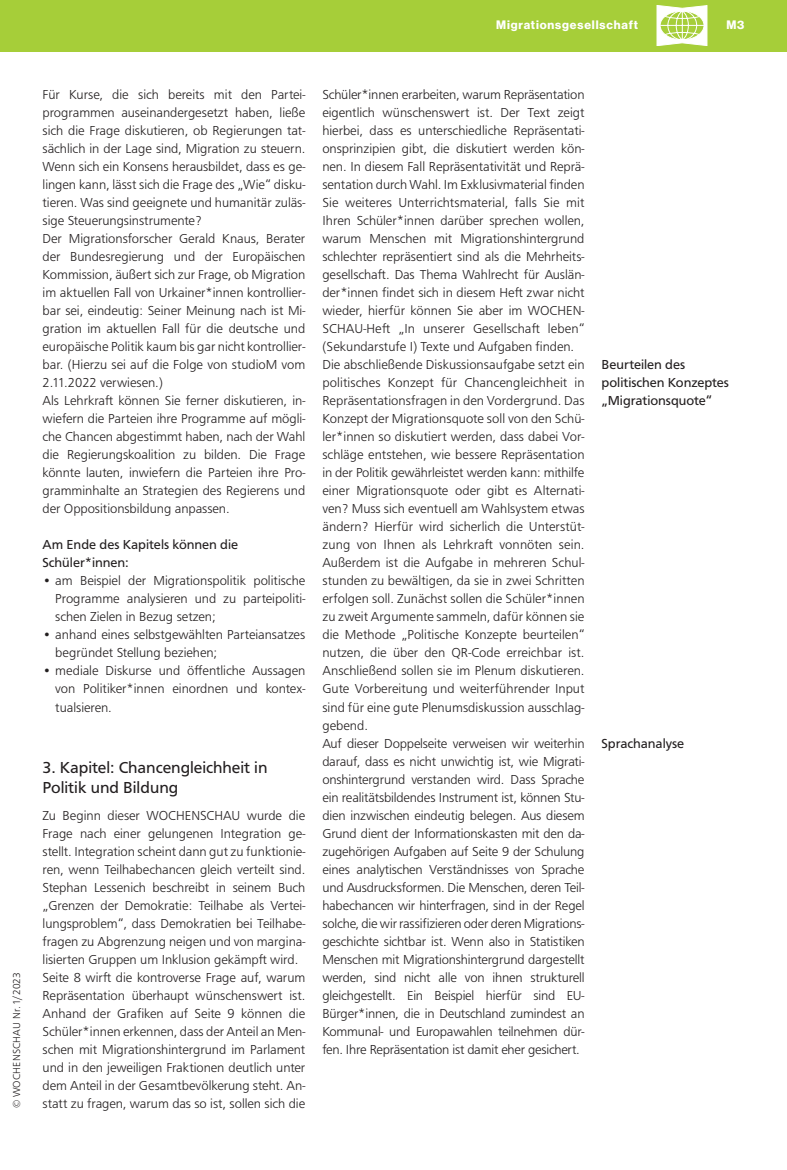
<style>
.page{position:relative;width:787px;height:1170px;background:#fff}
.page>*{position:absolute;margin:0;border:0;box-sizing:border-box;transform-origin:0 0}
.Head_2_2-zeilig{font:16.5px/19.5px "Front Page Pro";color:#231f20}
.FT{font:300 13.5px/18px "Front Page Pro";letter-spacing:-.005em;color:#231f20;text-align:justify}
.Marginalie{font:13.5px/18px "Front Page Pro";color:#231f20}
.Head_3{font:13.5px/18px "Front Page Pro";color:#231f20}
.Kol-Titel_rechts_Se{font:12px "N Haas Grotesk DS Std 75 Bd";letter-spacing:.07em;color:#fff}
.Kolumnenziffern{font:12px "N Haas Grotesk DS Std 75 Bd";color:#fff}
.Bundsteg{font:300 10.5px "Front Page Pro";letter-spacing:.015em;color:#231f20}
</style>
<div class="page">
<div style="left:0;top:0;width:787px;height:51px;background:#a6ce39"></div>
<svg style="left:657px;top:5px;width:50px;height:41px"></svg>
<p class="Kol-Titel_rechts_Se" style="left:496px;top:18px;width:143px">Migrationsgesellschaft</p>
<p class="Kolumnenziffern" style="left:726px;top:18px;width:19px">M3</p>
<p class="Bundsteg" style="left:9px;top:1108px;width:137px;rotate:-90deg">© WOCHENSCHAU Nr. 1/2023</p>
<p class="FT" style="left:43px;top:85px;width:264px">Für Kurse, die sich bereits mit den Partei&shy;programmen auseinandergesetzt haben, ließe sich die Frage diskutieren, ob Regierungen tat&shy;sächlich in der Lage sind, Migration zu steuern.<br>Wenn sich ein Konsens herausbildet, dass es ge&shy;lingen kann, lässt sich die Frage des „Wie“ disku&shy;tieren. Was sind geeignete und humanitär zuläs&shy;sige Steuerungsinstrumente?</p>
<p class="FT" style="left:43px;top:229px;width:264px">Der Migrationsforscher Gerald Knaus, Berater der Bundesregierung und der Europäischen Kommission, äußert sich zur Frage, ob Migration im aktuellen Fall von Urkainer*innen kontrollier&shy;bar sei, eindeutig: Seiner Meinung nach ist Mi&shy;gration im aktuellen Fall für die deutsche und europäische Politik kaum bis gar nicht kontrollier&shy;bar. (Hierzu sei auf die Folge von studioM vom 2.11.2022 verwiesen.)</p>
<p class="FT" style="left:43px;top:391px;width:264px">Als Lehrkraft können Sie ferner diskutieren, in&shy;wiefern die Parteien ihre Programme auf mögli&shy;che Chancen abgestimmt haben, nach der Wahl die Regierungskoalition zu bilden. Die Frage könnte lauten, inwiefern die Parteien ihre Pro&shy;gramminhalte an Strategien des Regierens und der Oppositionsbildung anpassen.</p>
<p class="Head_3" style="left:43px;top:535px;width:197px">Am Ende des Kapitels können die<br>Schüler*innen:</p>
<p class="FT" style="left:55px;top:571px;width:251px;text-indent:-13px">• am Beispiel der Migrationspolitik politische Programme analysieren und zu parteipoliti&shy;schen Zielen in Bezug setzen;</p>
<p class="FT" style="left:55px;top:625px;width:251px;text-indent:-13px">• anhand eines selbstgewählten Parteiansatzes begründet Stellung beziehen;</p>
<p class="FT" style="left:55px;top:661px;width:251px;text-indent:-13px">• mediale Diskurse und öffentliche Aussagen von Politiker*innen einordnen und kontex&shy;tualsieren.</p>
<p class="Head_2_2-zeilig" style="left:43px;top:756px;width:226px">3. Kapitel: Chancengleichheit in<br>Politik und Bildung</p>
<p class="FT" style="left:43px;top:805px;width:264px">Zu Beginn dieser WOCHENSCHAU wurde die Frage nach einer gelungenen Integration ge&shy;stellt. Integration scheint dann gut zu funktionie&shy;ren, wenn Teilhabechancen gleich verteilt sind.<br>Stephan Lessenich beschreibt in seinem Buch „Grenzen der Demokratie: Teilhabe als Vertei&shy;lungsproblem“, dass Demokratien bei Teilhabe&shy;fragen zu Abgrenzung neigen und von margina&shy;lisierten Gruppen um Inklusion gekämpft wird.</p>
<p class="FT" style="left:43px;top:967px;width:264px">Seite 8 wirft die kontroverse Frage auf, warum Repräsentation überhaupt wünschenswert ist.<br>Anhand der Grafiken auf Seite 9 können die Schüler*innen erkennen, dass der Anteil an Men&shy;schen mit Migrationshintergrund im Parlament und in den jeweiligen Fraktionen deutlich unter dem Anteil in der Gesamtbevölkerung steht. An&shy;statt zu fragen, warum das so ist, sollen sich die</p>
<p class="FT" style="left:322px;top:85px;width:264px">Schüler*innen erarbeiten, warum Repräsentation eigentlich wünschenswert ist. Der Text zeigt hierbei, dass es unterschiedliche Repräsentati&shy;onsprinzipien gibt, die diskutiert werden kön&shy;nen. In diesem Fall Repräsentativität und Reprä&shy;sentation durch Wahl. Im Exklusivmaterial finden Sie weiteres Unterrichtsmaterial, falls Sie mit Ihren Schüler*innen darüber sprechen wollen, warum Menschen mit Migrationshintergrund schlechter repräsentiert sind als die Mehrheits&shy;gesellschaft. Das Thema Wahlrecht für Auslän&shy;der*innen findet sich in diesem Heft zwar nicht wieder, hierfür können Sie aber im WOCHEN-SCHAU-Heft „In unserer Gesellschaft leben“ (Sekundarstufe I) Texte und Aufgaben finden.</p>
<p class="FT" style="left:322px;top:355px;width:264px">Die abschließende Diskussionsaufgabe setzt ein politisches Konzept für Chancengleichheit in Repräsentationsfragen in den Vordergrund. Das Konzept der Migrationsquote soll von den Schü&shy;ler*innen so diskutiert werden, dass dabei Vor&shy;schläge entstehen, wie bessere Repräsentation in der Politik gewährleistet werden kann: mithilfe einer Migrationsquote oder gibt es Alternati&shy;ven? Muss sich eventuell am Wahlsystem etwas ändern? Hierfür wird sicherlich die Unterstüt&shy;zung von Ihnen als Lehrkraft vonnöten sein.<br>Außerdem ist die Aufgabe in mehreren Schul&shy;stunden zu bewältigen, da sie in zwei Schritten erfolgen soll. Zunächst sollen die Schüler*innen zu zweit Argumente sammeln, dafür können sie die Methode „Politische Konzepte beurteilen“ nutzen, die über den QR-Code erreichbar ist.<br>Anschließend sollen sie im Plenum diskutieren.<br>Gute Vorbereitung und weiterführender Input sind für eine gute Plenumsdiskussion ausschlag&shy;gebend.</p>
<p class="FT" style="left:322px;top:733px;width:264px">Auf dieser Doppelseite verweisen wir weiterhin darauf, dass es nicht unwichtig ist, wie Migrati&shy;onshintergrund verstanden wird. Dass Sprache ein realitätsbildendes Instrument ist, können Stu&shy;dien inzwischen eindeutig belegen. Aus diesem Grund dient der Informationskasten mit den da&shy;zugehörigen Aufgaben auf Seite 9 der Schulung eines analytischen Verständnisses von Sprache und Ausdrucksformen. Die Menschen, deren Teil&shy;habechancen wir hinterfragen, sind in der Regel solche, die wir rassifizieren oder deren Migrations&shy;geschichte sichtbar ist. Wenn also in Statistiken Menschen mit Migrationshintergrund dargestellt werden, sind nicht alle von ihnen strukturell gleichgestellt. Ein Beispiel hierfür sind EU-Bürger*innen, die in Deutschland zumindest an Kommunal- und Europawahlen teilnehmen dür&shy;fen. Ihre Repräsentation ist damit eher gesichert.</p>
<p class="Marginalie" style="left:601px;top:733px;width:84px">Sprachanalyse</p>
<p class="Marginalie" style="left:601px;top:355px;width:129px">Beurteilen des politischen Konzeptes „Migrationsquote“</p>
</div>
